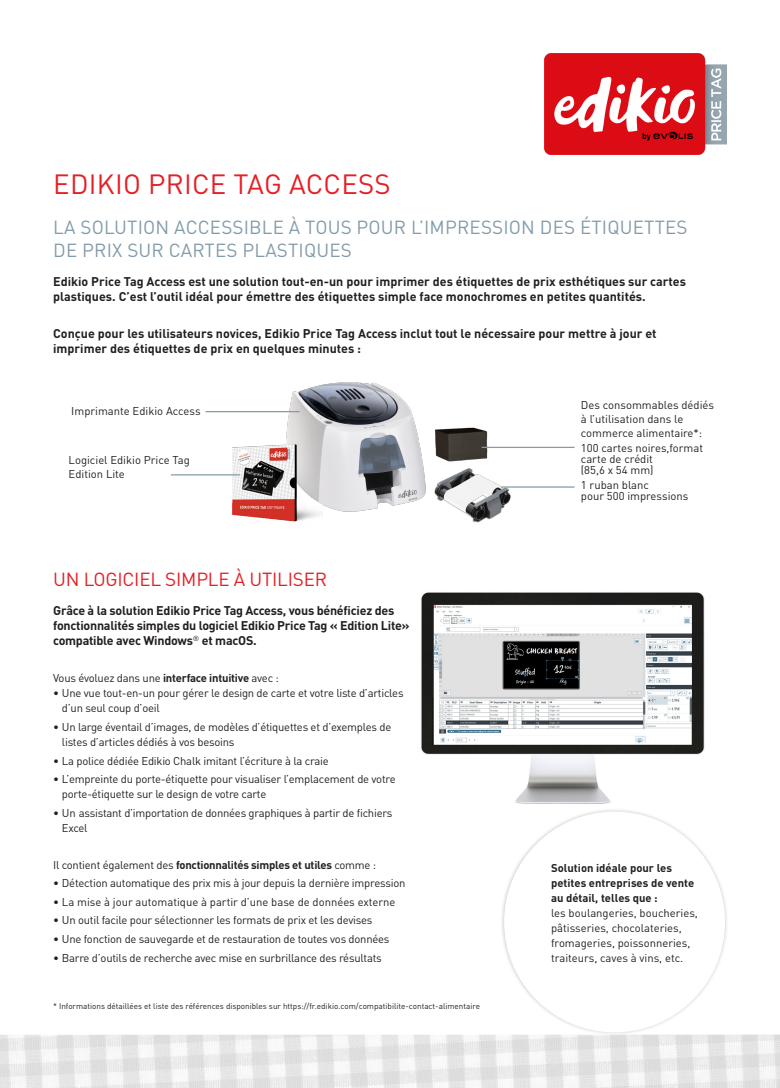
<style>
.page{position:relative;width:780px;height:1088px;background:#fff}
.page>*{position:absolute;margin:0;border:0;box-sizing:border-box;transform-origin:0 0}
.TITRE{font:27.5px "DINOT";letter-spacing:.01em;color:#e41f25}
.t1{font:18.75px/22.5px "DINOT";letter-spacing:.01em;color:#839ca9}
.t2{font:18.75px "DINOT";letter-spacing:-.01em;color:#e41f25}
.t3{font:700 12.5px/15px "DINOT";color:#231f20}
.t4{font:700 12.5px/15px "DINOT";letter-spacing:-.02em;color:#231f20}
.t5{font:11.25px/15px "DINOT";letter-spacing:-.02em;color:#231f20}
.t6{font:11.25px/15px "DINOT";color:#231f20}
.t7{font:700 11.25px/15px "DINOT";color:#231f20}
.t8{font:700 11.25px "DINOT";letter-spacing:-.02em;color:#231f20}
.t9{font:8.12px "DINOT";color:#231f20}
.s1{font-weight:700}
.s2{font-weight:400}
</style>
<div class="page">
<img style="left:214px;top:382px;width:321px;height:141px">
<div style="left:500px;top:808px;width:228px;height:228px;background:#231f20;opacity:.22"></div>
<div style="left:504px;top:811px;width:221px;height:221px;background:#fff;border-radius:50%"></div>
<img style="left:421px;top:592px;width:284px;height:212px">
<img style="left:545px;top:53px;width:181px;height:101px">
<img style="left:0;top:1034px;width:780px;height:54px">
<hr style="left:205px;top:411px;width:94px;height:1px;background:#839ca9">
<hr style="left:171px;top:474px;width:69px;height:1px;background:#839ca9">
<hr style="left:481px;top:447px;width:93px;height:1px;background:#839ca9">
<hr style="left:500px;top:486px;width:74px;height:2px;background:#839ca9">
<p class="TITRE" style="left:53px;top:167px;width:339px">EDIKIO PRICE TAG ACCESS</p>
<p class="t1" style="left:53px;top:216px;width:635px">LA SOLUTION ACCESSIBLE À TOUS POUR L’IMPRESSION DES ÉTIQUETTES<br>DE PRIX SUR CARTES PLASTIQUES</p>
<p class="t3" style="left:53px;top:273px;width:634px">Edikio Price Tag Access est une solution tout-en-un pour imprimer des étiquettes de prix esthétiques sur cartes plastiques. C’est l’outil idéal pour émettre des étiquettes simple face monochromes en petites quantités.</p>
<p class="t3" style="left:53px;top:325px;width:605px">Conçue pour les utilisateurs novices, Edikio Price Tag Access inclut tout le nécessaire pour mettre à jour et imprimer des étiquettes de prix en quelques minutes :</p>
<p class="t6" style="left:71px;top:403px;width:131px">Imprimante Edikio Access</p>
<p class="t6" style="left:69px;top:453px;width:123px;line-height:13.5px">Logiciel Edikio Price Tag<br>Edition Lite</p>
<p class="t2" style="left:53px;top:568px;width:275px">UN LOGICIEL SIMPLE À UTILISER</p>
<p class="t4" style="left:53px;top:603px;width:358px">Grâce à la solution Edikio Price Tag Access, vous bénéficiez des fonctionnalités simples du logiciel Edikio Price Tag « Edition Lite» compatible avec Windows<sup>®</sup> et macOS.</p>
<p class="t5" style="left:53px;top:671px;width:227px">Vous évoluez dans une <span class="s1">interface intuitive</span> avec :</p>
<p class="t5" style="left:62px;top:686px;width:343px;text-indent:-9px">• Une vue tout-en-un pour gérer le design de carte et votre liste d’articles d’un seul coup d’oeil</p>
<p class="t5" style="left:62px;top:719px;width:331px;text-indent:-9px">• Un large éventail d’images, de modèles d’étiquettes et d’exemples de listes d’articles dédiés à vos besoins</p>
<p class="t5" style="left:53px;top:753px;width:277px">• La police dédiée Edikio Chalk imitant l’écriture à la craie</p>
<p class="t5" style="left:62px;top:771px;width:335px;text-indent:-9px">• L’empreinte du porte-étiquette pour visualiser l’emplacement de votre porte-étiquette sur le design de votre carte</p>
<p class="t5" style="left:62px;top:805px;width:332px;text-indent:-9px">• Un assistant d’importation de données graphiques à partir de fichiers<br>Excel</p>
<p class="t8" style="left:53px;top:857px;width:324px"><span class="s2">Il contient également des</span> fonctionnalités simples et utiles <span class="s2">comme :</span></p>
<p class="t5" style="left:53px;top:875px;width:354px">• Détection automatique des prix mis à jour depuis la dernière impression</p>
<p class="t6" style="left:53px;top:894px;width:344px">• La mise à jour automatique à partir d’une base de données externe</p>
<p class="t5" style="left:53px;top:912px;width:321px">• Un outil facile pour sélectionner les formats de prix et les devises</p>
<p class="t5" style="left:53px;top:931px;width:338px">• Une fonction de sauvegarde et de restauration de toutes vos données</p>
<p class="t5" style="left:53px;top:950px;width:330px">• Barre d’outils de recherche avec mise en surbrillance des résultats</p>
<p class="t9" style="left:53px;top:1001px;width:428px">* Informations détaillées et liste des références disponibles sur https://fr.edikio.com/compatibilite-contact-alimentaire</p>
<p class="t6" style="left:581px;top:398px;width:135px;line-height:13.8px">Des consommables dédiés à l’utilisation dans le commerce alimentaire*:</p>
<p class="t6" style="left:581px;top:442px;width:124px;line-height:11.2px">100 cartes noires,format carte de crédit<br>(85,6 x 54 mm)</p>
<p class="t6" style="left:581px;top:479px;width:109px;line-height:11.2px">1 ruban blanc<br>pour 500 impressions</p>
<p class="t7" style="left:551px;top:860px;width:145px">Solution idéale pour les petites entreprises de vente au détail, telles que :</p>
<p class="t6" style="left:551px;top:906px;width:148px">les boulangeries, boucheries, pâtisseries, chocolateries, fromageries, poissonneries, traiteurs, caves à vins, etc.</p>
</div>
